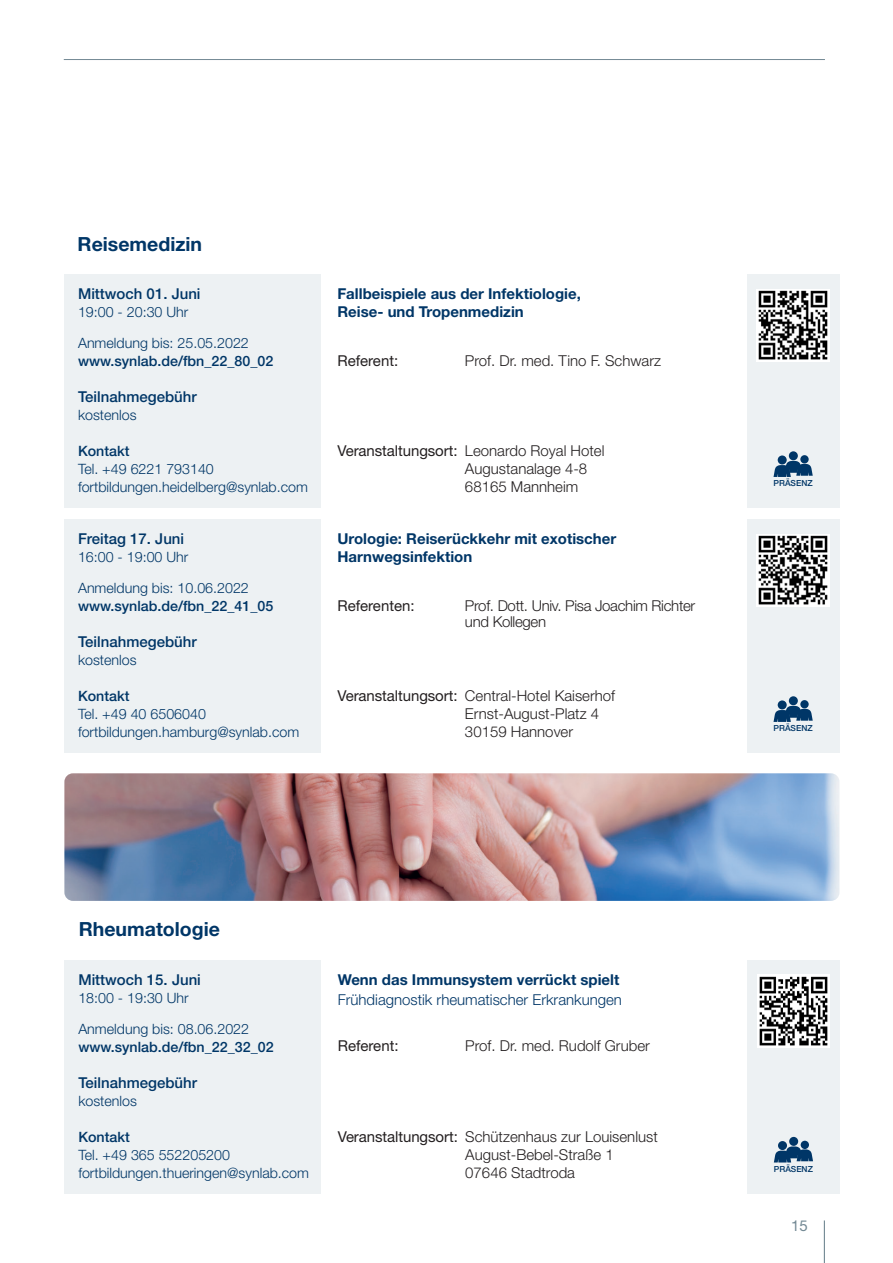
<style>
.page{position:relative;width:893px;height:1263px;background:#fff}
.page>*{position:absolute;margin:0;border:0;box-sizing:border-box;transform-origin:0 0}
.t1{font:700 19.5px "Helvetica Neue LT Std";color:#003667}
.t2{font:300 15px "Helvetica Neue LT Std";color:#231f20}
.t3{font:700 15px/18px "Helvetica Neue LT Std";color:#003667}
.t4{font:500 15px "Helvetica Neue LT Std";color:#003667}
.t5{font:15px "Helvetica Neue LT Std";color:#231f20}
.t6{font:300 15px "Helvetica Neue LT Std";letter-spacing:-.02em;color:#231f20}
.t7{font:300 15px "Helvetica Neue LT Std";color:#003667}
.t8{font:15px "Helvetica Neue LT Std";color:#738994}
.t9{font:300 14.25px "Helvetica Neue LT Std";color:#003667}
.t10{font:500 14.25px "Helvetica Neue LT Std";color:#003667}
.Copy_light_9_12{font:500 8.4px "Helvetica Neue LT Std";color:#003667}
.s1{font-weight:300}
.s2{font-weight:400}
</style>
<div class="page">
<hr style="left:64px;top:59px;width:761px;height:1px;background:#738994">
<hr style="left:824px;top:1220px;width:1px;height:43px;background:#738994">
<div style="left:747px;top:274px;width:92px;height:234px;background:#edf1f3"></div>
<div style="left:64px;top:274px;width:256px;height:234px;background:#edf1f3"></div>
<img style="left:757px;top:289px;width:72px;height:72px">
<div style="left:789px;top:451px;width:9px;height:9px;background:#003667;border-radius:50%"></div>
<div style="left:800px;top:455px;width:9px;height:8px;background:#003667;border-radius:50%"></div>
<svg style="left:773px;top:461px;width:40px;height:16px"></svg>
<div style="left:778px;top:455px;width:9px;height:9px;background:#003667;border-radius:50%"></div>
<div style="left:747px;top:519px;width:92px;height:234px;background:#edf1f3"></div>
<div style="left:64px;top:519px;width:256px;height:234px;background:#edf1f3"></div>
<img style="left:757px;top:534px;width:72px;height:72px">
<div style="left:789px;top:696px;width:9px;height:9px;background:#003667;border-radius:50%"></div>
<div style="left:800px;top:700px;width:9px;height:8px;background:#003667;border-radius:50%"></div>
<svg style="left:773px;top:706px;width:40px;height:16px"></svg>
<div style="left:778px;top:700px;width:9px;height:9px;background:#003667;border-radius:50%"></div>
<div style="left:747px;top:960px;width:92px;height:234px;background:#edf1f3"></div>
<div style="left:64px;top:960px;width:256px;height:234px;background:#edf1f3"></div>
<img style="left:757px;top:975px;width:73px;height:72px">
<div style="left:789px;top:1137px;width:9px;height:9px;background:#003667;border-radius:50%"></div>
<div style="left:801px;top:1141px;width:8px;height:8px;background:#003667;border-radius:50%"></div>
<svg style="left:774px;top:1146px;width:39px;height:16px"></svg>
<div style="left:778px;top:1141px;width:9px;height:9px;background:#003667;border-radius:50%"></div>
<img style="left:64px;top:773px;width:775px;height:128px">
<p class="t1" style="left:78px;top:232px;width:126px">Reisemedizin</p>
<p class="t4" style="left:78px;top:285px;width:124px">Mittwoch 01. Juni</p>
<p class="t9" style="left:78px;top:304px;width:112px">19:00 - 20:30 Uhr</p>
<p class="t9" style="left:78px;top:334px;width:172px">Anmeldung bis: 25.05.2022</p>
<p class="t10" style="left:78px;top:352px;width:197px">www.synlab.de/fbn_22_80_02</p>
<p class="t4" style="left:78px;top:388px;width:120px">Teilnahmegebühr</p>
<p class="t9" style="left:78px;top:406px;width:60px">kostenlos</p>
<p class="t10" style="left:78px;top:442px;width:53px">Kontakt</p>
<p class="t9" style="left:78px;top:460px;width:137px">Tel. +49 6221 793140</p>
<p class="t9" style="left:78px;top:478px;width:231px">fortbildungen.heidelberg@synlab.com</p>
<p class="t4" style="left:78px;top:530px;width:108px">Freitag 17. Juni</p>
<p class="t9" style="left:78px;top:548px;width:112px">16:00 - 19:00 Uhr</p>
<p class="t9" style="left:78px;top:579px;width:172px">Anmeldung bis: 10.06.2022</p>
<p class="t10" style="left:78px;top:597px;width:197px">www.synlab.de/fbn_22_41_05</p>
<p class="t4" style="left:78px;top:633px;width:120px">Teilnahmegebühr</p>
<p class="t9" style="left:78px;top:651px;width:60px">kostenlos</p>
<p class="t10" style="left:78px;top:687px;width:53px">Kontakt</p>
<p class="t9" style="left:78px;top:705px;width:129px">Tel. +49 40 6506040</p>
<p class="t9" style="left:78px;top:723px;width:223px">fortbildungen.hamburg@synlab.com</p>
<p class="t3" style="left:337px;top:285px;width:245px">Fallbeispiele aus der Infektiologie,<br>Reise- und Tropenmedizin</p>
<p class="t5" style="left:337px;top:351px;width:62px">Referent:</p>
<p class="t2" style="left:465px;top:351px;width:198px">Prof. Dr. med. Tino F. Schwarz</p>
<p class="t5" style="left:337px;top:442px;width:269px">Veranstaltungsort: <span class="s1">Leonardo Royal Hotel</span></p>
<p class="t2" style="left:465px;top:460px;width:124px">Augustanalage 4-8</p>
<p class="t2" style="left:465px;top:478px;width:115px">68165 Mannheim</p>
<p class="Copy_light_9_12" style="left:774px;top:478px;width:41px">PRÄSENZ</p>
<p class="t3" style="left:337px;top:530px;width:280px">Urologie: Reiserückkehr mit exotischer<br>Harnwegsinfektion</p>
<p class="t5" style="left:337px;top:596px;width:79px">Referenten:</p>
<p class="t6" style="left:465px;top:596px;width:232px">Prof. Dott. Univ. Pisa Joachim Richter</p>
<p class="t6" style="left:465px;top:613px;width:83px">und Kollegen</p>
<p class="t2" style="left:337px;top:686px;width:279px"><span class="s2">Veranstaltungsort:</span> Central-Hotel Kaiserhof</p>
<p class="t2" style="left:465px;top:704px;width:136px">Ernst-August-Platz 4</p>
<p class="t2" style="left:465px;top:722px;width:110px">30159 Hannover</p>
<p class="Copy_light_9_12" style="left:774px;top:723px;width:41px">PRÄSENZ</p>
<p class="t1" style="left:79px;top:916px;width:143px">Rheumatologie</p>
<p class="t4" style="left:78px;top:971px;width:124px">Mittwoch 15. Juni</p>
<p class="t9" style="left:78px;top:989px;width:112px">18:00 - 19:30 Uhr</p>
<p class="t9" style="left:78px;top:1020px;width:172px">Anmeldung bis: 08.06.2022</p>
<p class="t10" style="left:78px;top:1038px;width:197px">www.synlab.de/fbn_22_32_02</p>
<p class="t4" style="left:78px;top:1073px;width:120px">Teilnahmegebühr</p>
<p class="t9" style="left:78px;top:1092px;width:60px">kostenlos</p>
<p class="t10" style="left:78px;top:1128px;width:53px">Kontakt</p>
<p class="t9" style="left:78px;top:1146px;width:153px">Tel. +49 365 552205200</p>
<p class="t9" style="left:78px;top:1164px;width:232px">fortbildungen.thueringen@synlab.com</p>
<p class="t3" style="left:338px;top:970px;width:283px">Wenn das Immunsystem verrückt spielt</p>
<p class="t7" style="left:338px;top:990px;width:286px">Frühdiagnostik rheumatischer Erkrankungen</p>
<p class="t5" style="left:338px;top:1037px;width:62px">Referent:</p>
<p class="t2" style="left:465px;top:1037px;width:186px">Prof. Dr. med. Rudolf Gruber</p>
<p class="t2" style="left:338px;top:1127px;width:322px"><span class="s2">Veranstaltungsort:</span> Schützenhaus zur Louisenlust</p>
<p class="t2" style="left:465px;top:1145px;width:150px">August-Bebel-Straße 1</p>
<p class="t2" style="left:465px;top:1163px;width:111px">07646 Stadtroda</p>
<p class="Copy_light_9_12" style="left:774px;top:1164px;width:41px">PRÄSENZ</p>
<p class="t8" style="left:791px;top:1217px;width:18px">15</p>
</div>
